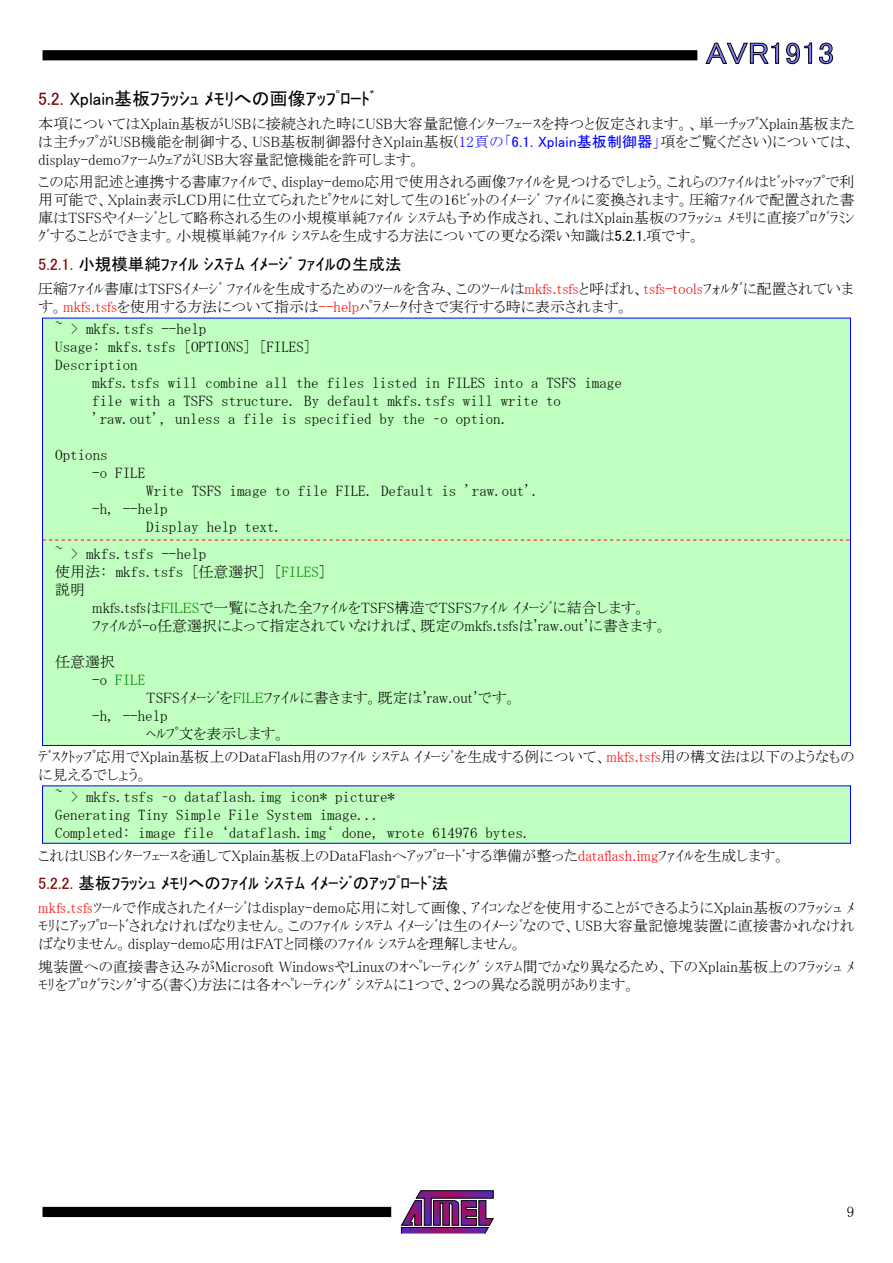
<style>
.page{position:relative;width:893px;height:1263px;background:#fff}
.page>*{position:absolute;margin:0;border:0;box-sizing:border-box;transform-origin:0 0}
.t1{font:30px "MS P Gothic";color:#8080ff;scale:1.1 1}
.t2{font:18px "MS P Gothic";color:#000}
.t3{font:16.5px "MS P Gothic";color:#000}
.t4{font:15px/18px "MS P Mincho";color:#000}
.t5{font:15px/18px "MS Mincho";color:#000}
.t6{font:15px "MS Mincho";color:#008000}
.s1{color:#800000}
.s2{color:#00f}
.s3{font-family:"MS P Gothic";color:#00f}
.s4{font-family:"MS P Gothic"}
.s5{color:#f00}
.s6{font-family:"MS P Mincho"}
.s7{color:#008000}
.s8{color:#000}
</style>
<div class="page">
<svg style="left:401px;top:1190px;width:93px;height:44px"></svg>
<div style="left:43px;top:1207px;width:348px;height:10px;background:#000"></div>
<div style="left:43px;top:50px;width:654px;height:10px;background:#000"></div>
<svg style="left:706px;top:43px;width:73px;height:21px"></svg>
<svg style="left:786px;top:43px;width:26px;height:21px"></svg>
<svg style="left:819px;top:43px;width:14px;height:21px"></svg>
<div style="left:43px;top:318px;width:807px;height:427px;background:#c0ffc0"></div>
<div style="left:43px;top:786px;width:807px;height:57px;background:#c0ffc0"></div>
<svg style="left:43px;top:540px;width:807px;height:1px"></svg>
<h1 class="t1" style="left:706px;top:38px;width:118px">AVR1913</h1>
<p class="t2" style="left:38px;top:89px;width:338px"><span class="s1">5.2.</span> Xplain基板ﾌﾗｯｼｭ ﾒﾓﾘへの画像ｱｯﾌﾟﾛｰﾄﾞ</p>
<p class="t4" style="left:38px;top:114px;width:818px;text-align:justify">本項についてはXplain基板がUSBに接続された時にUSB大容量記憶ｲﾝﾀｰﾌｪｰｽを持つと仮定されます。、単一ﾁｯﾌﾟXplain基板または主ﾁｯﾌﾟがUSB機能を制御する、USB基板制御器付きXplain基板(<span class="s2">12頁の「</span><span class="s3">6.1. Xplain基板制御器</span><span class="s2">」</span>項をご覧ください)については、display-demoﾌｧｰﾑｳｪｱがUSB大容量記憶機能を許可します。</p>
<p class="t4" style="left:38px;top:173px;width:818px;text-align:justify">この応用記述と連携する書庫ﾌｧｲﾙで、display-demo応用で使用される画像ﾌｧｲﾙを見つけるでしょう。これらのﾌｧｲﾙはﾋﾞｯﾄﾏｯﾌﾟで利用可能で、Xplain表示LCD用に仕立てられたﾋﾟｸｾﾙに対して生の16ﾋﾞｯﾄのｲﾒｰｼﾞ ﾌｧｲﾙに変換されます。圧縮ﾌｧｲﾙで配置された書庫はTSFSやｲﾒｰｼﾞとして略称される生の小規模単純ﾌｧｲﾙ ｼｽﾃﾑも予め作成され、これはXplain基板のﾌﾗｯｼｭ ﾒﾓﾘに直接ﾌﾟﾛｸﾞﾗﾐﾝｸﾞすることができます。小規模単純ﾌｧｲﾙ ｼｽﾃﾑを生成する方法についての更なる深い知識は<span class="s4">5.2.1.</span>項です。</p>
<p class="t3" style="left:38px;top:256px;width:365px"><span class="s1">5.2.1.</span> 小規模単純ﾌｧｲﾙ ｼｽﾃﾑ ｲﾒｰｼﾞ ﾌｧｲﾙの生成法</p>
<p class="t4" style="left:38px;top:279px;width:816px">圧縮ﾌｧｲﾙ書庫はTSFSｲﾒｰｼﾞ ﾌｧｲﾙを生成するためのﾂｰﾙを含み、このﾂｰﾙは<span class="s5">mkfs.tsfs</span>と呼ばれ、<span class="s5">tsfs-tools</span>ﾌｫﾙﾀﾞに配置されています。<span class="s5">mkfs.tsfs</span>を使用する方法について指示は<span class="s5">--help</span>ﾊﾟﾗﾒｰﾀ付きで実行する時に表示されます。</p>
<p class="t5" style="left:55px;top:320px;width:258px">~ &gt; mkfs.tsfs --help<br>Usage: mkfs.tsfs [OPTIONS] [FILES]<br>Description</p>
<p class="t5" style="left:92px;top:374px;width:531px">mkfs.tsfs will combine all the files listed in FILES into a TSFS image file with a TSFS structure. By default mkfs.tsfs will write to 'raw.out', unless a file is specified by the –o option.</p>
<p class="t5" style="left:92px;top:446px;width:54px;text-indent:-37px">Options<br>-o FILE</p>
<p class="t5" style="left:146px;top:482px;width:394px">Write TSFS image to file FILE. Default is 'raw.out'.</p>
<p class="t5" style="left:92px;top:500px;width:77px">-h, --help</p>
<p class="t5" style="left:146px;top:518px;width:137px">Display help text.</p>
<p class="t5" style="left:55px;top:545px;width:273px">~ &gt; mkfs.tsfs --help<br><span class="s6">使用法</span>: mkfs.tsfs [<span class="s6">任意選択</span>] [<span class="s7">FILES</span>]</p>
<p class="t4" style="left:55px;top:581px;width:31px">説明</p>
<p class="t4" style="left:92px;top:599px;width:576px">mkfs.tsfsは<span class="s7">FILES</span>で一覧にされた全ﾌｧｲﾙをTSFS構造でTSFSﾌｧｲﾙ ｲﾒｰｼﾞに結合します。<br>ﾌｧｲﾙが-o任意選択によって指定されていなければ、既定のmkfs.tsfsは'raw.out'に書きます。</p>
<p class="t4" style="left:55px;top:653px;width:61px">任意選択</p>
<p class="t6" style="left:92px;top:672px;width:54px"><span class="s8">-o</span> FILE</p>
<p class="t4" style="left:146px;top:689px;width:372px">TSFSｲﾒｰｼﾞを<span class="s7">FILE</span>ﾌｧｲﾙに書きます。既定は'raw.out'です。</p>
<p class="t5" style="left:92px;top:707px;width:77px">-h, --help</p>
<p class="t4" style="left:38px;top:723px;width:818px;line-height:22.5px;text-indent:108px">ﾍﾙﾌﾟ文を表示します。<br>ﾃﾞｽｸﾄｯﾌﾟ応用でXplain基板上のDataFlash用のﾌｧｲﾙ ｼｽﾃﾑ ｲﾒｰｼﾞを生成する例について、<span class="s5">mkfs.tsfs</span>用の構文法は以下のようなもの</p>
<p class="t4" style="left:38px;top:765px;width:111px">に見えるでしょう。</p>
<p class="t5" style="left:55px;top:788px;width:477px">~ &gt; mkfs.tsfs –o dataflash.img icon* picture*<br>Generating Tiny Simple File System image...<br>Completed: image file <span class="s6">‘</span>dataflash.img<span class="s6">‘</span> done, wrote 614976 bytes.</p>
<p class="t4" style="left:38px;top:846px;width:749px">これはUSBｲﾝﾀｰﾌｪｰｽを通してXplain基板上のDataFlashへｱｯﾌﾟﾛｰﾄﾞする準備が整った<span class="s5">dataflash.img</span>ﾌｧｲﾙを生成します。</p>
<p class="t3" style="left:38px;top:875px;width:412px"><span class="s1">5.2.2.</span> 基板ﾌﾗｯｼｭ ﾒﾓﾘへのﾌｧｲﾙ ｼｽﾃﾑ ｲﾒｰｼﾞのｱｯﾌﾟﾛｰﾄﾞ法</p>
<p class="t4" style="left:38px;top:899px;width:818px;text-align:justify"><span class="s5">mkfs.tsfs</span>ﾂｰﾙで作成されたｲﾒｰｼﾞはdisplay-demo応用に対して画像、ｱｲｺﾝなどを使用することができるようにXplain基板のﾌﾗｯｼｭ ﾒﾓﾘにｱｯﾌﾟﾛｰﾄﾞされなければなりません。このﾌｧｲﾙ ｼｽﾃﾑ ｲﾒｰｼﾞは生のｲﾒｰｼﾞなので、USB大容量記憶塊装置に直接書かれなければなりません。display-demo応用はFATと同様のﾌｧｲﾙ ｼｽﾃﾑを理解しません。</p>
<p class="t4" style="left:38px;top:957px;width:818px">塊装置への直接書き込みがMicrosoft WindowsやLinuxのｵﾍﾟﾚｰﾃｨﾝｸﾞ ｼｽﾃﾑ間でかなり異なるため、下のXplain基板上のﾌﾗｯｼｭ ﾒﾓﾘをﾌﾟﾛｸﾞﾗﾐﾝｸﾞする(書く)方法には各ｵﾍﾟﾚｰﾃｨﾝｸﾞ ｼｽﾃﾑに1つで、2つの異なる説明があります。</p>
<p class="t4" style="left:847px;top:1202px;width:9px">9</p>
</div>
